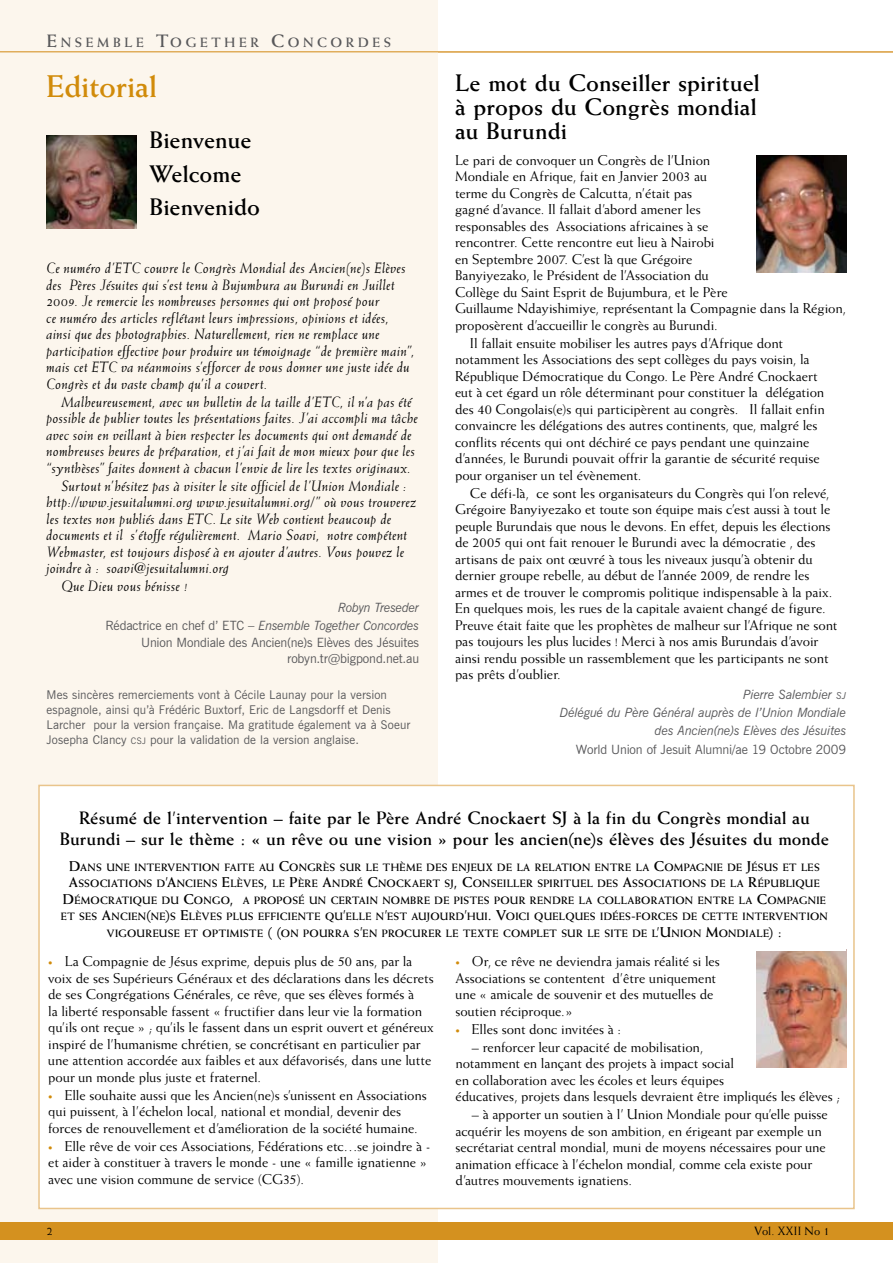
<style>
.page{position:relative;width:893px;height:1263px;background:#fff}
.page>*{position:absolute;margin:0;border:0;box-sizing:border-box;transform-origin:0 0}
.t1{font:700 31.5px "Weiss";letter-spacing:-.005em;color:#d18b0a}
.t2{font:700 24px/33px "Weiss";letter-spacing:.005em;color:#000}
.t3{font:700 18px/21px "Weiss";letter-spacing:.005em;color:#000;text-align:center}
.t4{font:italic 15px/16.5px "Weiss";letter-spacing:.02em;color:#000}
.t5{font:14.25px/16.5px "Weiss";letter-spacing:-.005em;color:#000}
.t6{font:700 13.5px "Weiss";letter-spacing:.27em;color:#58585a}
.t7{font:italic 12.75px/18px "News Gothic BT";letter-spacing:-.02em;color:#58585a;text-align:right}
.t8{font:12.75px/16.5px "News Gothic BT";letter-spacing:-.01em;color:#58585a;text-align:right}
.t9{font:12px/15px "News Gothic BT";letter-spacing:.005em;color:#58585a}
.t10{font:12px "Weiss";letter-spacing:.015em;color:#000}
.t11{font:700 10.65px/16.5px "Weiss";letter-spacing:.025em;color:#000;text-align:center}
.s1{font-size:18px}
.s2{font-style:normal}
.s3{font-size:9px}
.s4{font-size:9.6px}
.s5{font-size:14.25px}
.s6{font-size:9px;color:#d18b0a}
</style>
<div class="page">
<div style="left:0;top:0;width:438px;height:1263px;background:#fcf6ed"></div>
<div style="left:39px;top:785px;width:815px;height:423px;background:#fff"></div>
<div style="left:38px;top:785px;width:817px;height:424px;border:2px solid #e9c48b"></div>
<div style="left:0;top:1223px;width:893px;height:17px;background:#d4911f"></div>
<hr style="left:0;top:51px;width:893px;height:2px;background:#e0ad5c">
<img style="left:757px;top:155px;width:89px;height:117px">
<img style="left:47px;top:136px;width:89px;height:92px">
<img style="left:757px;top:951px;width:89px;height:116px">
<p class="t6" style="left:47px;top:35px;width:346px"><span class="s1">E</span>NSEMBLE <span class="s1">T</span>OGETHER <span class="s1">C</span>ONCORDES</p>
<h1 class="t1" style="left:46px;top:68px;width:112px">Editorial</h1>
<h2 class="t2" style="left:150px;top:123px;width:112px">Bienvenue<br>Welcome<br>Bienvenido</h2>
<p class="t4" style="left:46px;top:260px;width:370px">Ce numéro d’ETC couvre le Congrès Mondial des Ancien(ne)s Elèves des Pères Jésuites qui s’est tenu à Bujumbura au Burundi en Juillet 2009. Je remercie les nombreuses personnes qui ont proposé pour<br>ce numéro des articles reflétant leurs impressions, opinions et idées, ainsi que des photographies. Naturellement, rien ne remplace une participation effective pour produire un témoignage “de première main”, mais cet ETC va néanmoins s’efforcer de vous donner une juste idée du Congrès et du vaste champ qu’il a couvert.</p>
<p class="t4" style="left:46px;top:393px;width:373px;text-align:center">Malheureusement, avec un bulletin de la taille d’ETC, il n’a pas été possible de publier toutes les présentations faites. J’ai accompli ma tâche avec soin en veillant à bien respecter les documents qui ont demandé de nombreuses heures de préparation, et j’ai fait de mon mieux pour que les “synthèses” faites donnent à chacun l’envie de lire les textes originaux.</p>
<p class="t4" style="left:46px;top:477px;width:371px;text-indent:15px">Surtout n’hésitez pas à visiter le site officiel de l’Union Mondiale : http://www.jesuitalumni.org www.jesuitalumni.org/” où vous trouverez les textes non publiés dans ETC. Le site Web contient beaucoup de documents et il s’étoffe régulièrement. Mario Soavi, notre compétent Webmaster, est toujours disposé à en ajouter d’autres. Vous pouvez le joindre à : soavi@jesuitalumni.org</p>
<p class="t4" style="left:61px;top:578px;width:127px">Que Dieu vous bénisse !</p>
<p class="t7" style="left:105px;top:598px;width:315px">Robyn Treseder<br><span class="s2">Rédactrice en chef d’ ETC –</span> Ensemble Together Concordes</p>
<p class="t8" style="left:141px;top:634px;width:279px">Union Mondiale des Ancien(ne)s Elèves des Jésuites robyn.tr@bigpond.net.au</p>
<p class="t9" style="left:46px;top:687px;width:365px">Mes sincères remerciements vont à Cécile Launay pour la version espagnole, ainsi qu’à Frédéric Buxtorf, Eric de Langsdorff et Denis Larcher pour la version française. Ma gratitude également va à Soeur Josepha Clancy <span class="s3">csj</span> pour la validation de la version anglaise.</p>
<h2 class="t2" style="left:455px;top:70px;width:306px;line-height:24px">Le mot du Conseiller spirituel à propos du Congrès mondial au Burundi</h2>
<p class="t5" style="left:455px;top:151px;width:393px">Le pari de convoquer un Congrès de l’Union<br>Mondiale en Afrique, fait en Janvier 2003 au<br>terme du Congrès de Calcutta, n’était pas<br>gagné d’avance. Il fallait d’abord amener les<br>responsables des Associations africaines à se<br>rencontrer. Cette rencontre eut lieu à Nairobi<br>en Septembre 2007. C’est là que Grégoire<br>Banyiyezako, le Président de l’Association du<br>Collège du Saint Esprit de Bujumbura, et le Père<br>Guillaume Ndayishimiye, représentant la Compagnie dans la Région, proposèrent d’accueillir le congrès au Burundi.</p>
<p class="t5" style="left:455px;top:334px;width:371px;text-indent:15px">Il fallait ensuite mobiliser les autres pays d’Afrique dont notamment les Associations des sept collèges du pays voisin, la République Démocratique du Congo. Le Père André Cnockaert eut à cet égard un rôle déterminant pour constituer la délégation des 40 Congolais(e)s qui participèrent au congrès. Il fallait enfin convaincre les délégations des autres continents, que, malgré les conflits récents qui ont déchiré ce pays pendant une quinzaine d’années, le Burundi pouvait offrir la garantie de sécurité requise pour organiser un tel évènement.</p>
<p class="t5" style="left:455px;top:484px;width:384px;text-indent:15px">Ce défi-là, ce sont les organisateurs du Congrès qui l’on relevé, Grégoire Banyiyezako et toute son équipe mais c’est aussi à tout le peuple Burundais que nous le devons. En effet, depuis les élections de 2005 qui ont fait renouer le Burundi avec la démocratie , des artisans de paix ont œuvré à tous les niveaux jusqu’à obtenir du dernier groupe rebelle, au début de l’année 2009, de rendre les armes et de trouver le compromis politique indispensable à la paix.<br>En quelques mois, les rues de la capitale avaient changé de figure.<br>Preuve était faite que les prophètes de malheur sur l’Afrique ne sont pas toujours les plus lucides ! Merci à nos amis Burundais d’avoir ainsi rendu possible un rassemblement que les participants ne sont pas prêts d’oublier.</p>
<p class="t7" style="left:560px;top:685px;width:288px">Pierre Salembier <span class="s4">sj<br></span>Délégué du Père Général auprès de l’Union Mondiale des Ancien(ne)s Elèves des Jésuites</p>
<p class="t8" style="left:576px;top:741px;width:272px">World Union of Jesuit Alumni/ae 19 Octobre 2009</p>
<p class="t3" style="left:60px;top:807px;width:771px">Résumé de l’intervention – faite par le Père André Cnockaert SJ à la fin du Congrès mondial au<br>Burundi – sur le thème : « un rêve ou une vision » pour les ancien(ne)s élèves des Jésuites du monde</p>
<p class="t11" style="left:61px;top:858px;width:768px"><span class="s5">D</span>ANS UNE INTERVENTION FAITE AU <span class="s5">C</span>ONGRÈS SUR LE THÈME DES ENJEUX DE LA RELATION ENTRE LA <span class="s5">C</span>OMPAGNIE DE <span class="s5">J</span>ÉSUS ET LES <span class="s5">A</span>SSOCIATIONS D<span class="s5">’A</span>NCIENS <span class="s5">E</span>LÈVES<span class="s5">,</span> LE <span class="s5">P</span>ÈRE <span class="s5">A</span>NDRÉ <span class="s5">C</span>NOCKAERT SJ<span class="s5">, C</span>ONSEILLER SPIRITUEL DES <span class="s5">A</span>SSOCIATIONS DE LA <span class="s5">R</span>ÉPUBLIQUE <span class="s5">D</span>ÉMOCRATIQUE DU <span class="s5">C</span>ONGO<span class="s5">,</span> A PROPOSÉ UN CERTAIN NOMBRE DE PISTES POUR RENDRE LA COLLABORATION ENTRE LA <span class="s5">C</span>OMPAGNIE ET SES <span class="s5">A</span>NCIEN<span class="s5">(</span>NE<span class="s5">)</span>S <span class="s5">E</span>LÈVES PLUS EFFICIENTE QU<span class="s5">’</span>ELLE N<span class="s5">’</span>EST AUJOURD<span class="s5">’</span>HUI<span class="s5">. V</span>OICI QUELQUES IDÉES<span class="s5">-</span>FORCES DE CETTE INTERVENTION VIGOUREUSE ET OPTIMISTE <span class="s5">( (</span>ON POURRA S<span class="s5">’</span>EN PROCURER LE TEXTE COMPLET SUR LE SITE DE L<span class="s5">’U</span>NION <span class="s5">M</span>ONDIALE<span class="s5">) :</span></p>
<p class="t5" style="left:48px;top:953px;width:387px"><span class="s6">•</span> La Compagnie de Jésus exprime, depuis plus de 50 ans, par la voix de ses Supérieurs Généraux et des déclarations dans les décrets de ses Congrégations Générales, ce rêve, que ses élèves formés à<br>la liberté responsable fassent « fructifier dans leur vie la formation qu’ils ont reçue » ; qu’ils le fassent dans un esprit ouvert et généreux inspiré de l’humanisme chrétien, se concrétisant en particulier par une attention accordée aux faibles et aux défavorisés, dans une lutte pour un monde plus juste et fraternel.</p>
<p class="t5" style="left:48px;top:1086px;width:380px"><span class="s6">•</span> Elle souhaite aussi que les Ancien(ne)s s’unissent en Associations qui puissent, à l’échelon local, national et mondial, devenir des forces de renouvellement et d’amélioration de la société humaine.</p>
<p class="t5" style="left:48px;top:1137px;width:384px"><span class="s6">•</span> Elle rêve de voir ces Associations, Fédérations etc…se joindre à - et aider à constituer à travers le monde - une « famille ignatienne » avec une vision commune de service (CG35).</p>
<p class="t5" style="left:455px;top:953px;width:266px"><span class="s6">•</span> Or, ce rêve ne deviendra jamais réalité si les Associations se contentent d’être uniquement une « amicale de souvenir et des mutuelles de soutien réciproque.»</p>
<p class="t5" style="left:455px;top:1020px;width:167px"><span class="s6">•</span> Elles sont donc invitées à :</p>
<p class="t5" style="left:455px;top:1038px;width:386px;text-indent:17px">– renforcer leur capacité de mobilisation,<br>notamment en lançant des projets à impact social<br>en collaboration avec les écoles et leurs équipes<br>éducatives, projets dans lesquels devraient être impliqués les élèves ;</p>
<p class="t5" style="left:455px;top:1106px;width:374px;text-indent:17px">– à apporter un soutien à l’ Union Mondiale pour qu’elle puisse acquérir les moyens de son ambition, en érigeant par exemple un secrétariat central mondial, muni de moyens nécessaires pour une animation efficace à l’échelon mondial, comme cela existe pour d’autres mouvements ignatiens.</p>
<p class="t10" style="left:47px;top:1223px;width:7px">2</p>
<p class="t10" style="left:754px;top:1223px;width:77px">Vol. XXII No 1</p>
</div>
